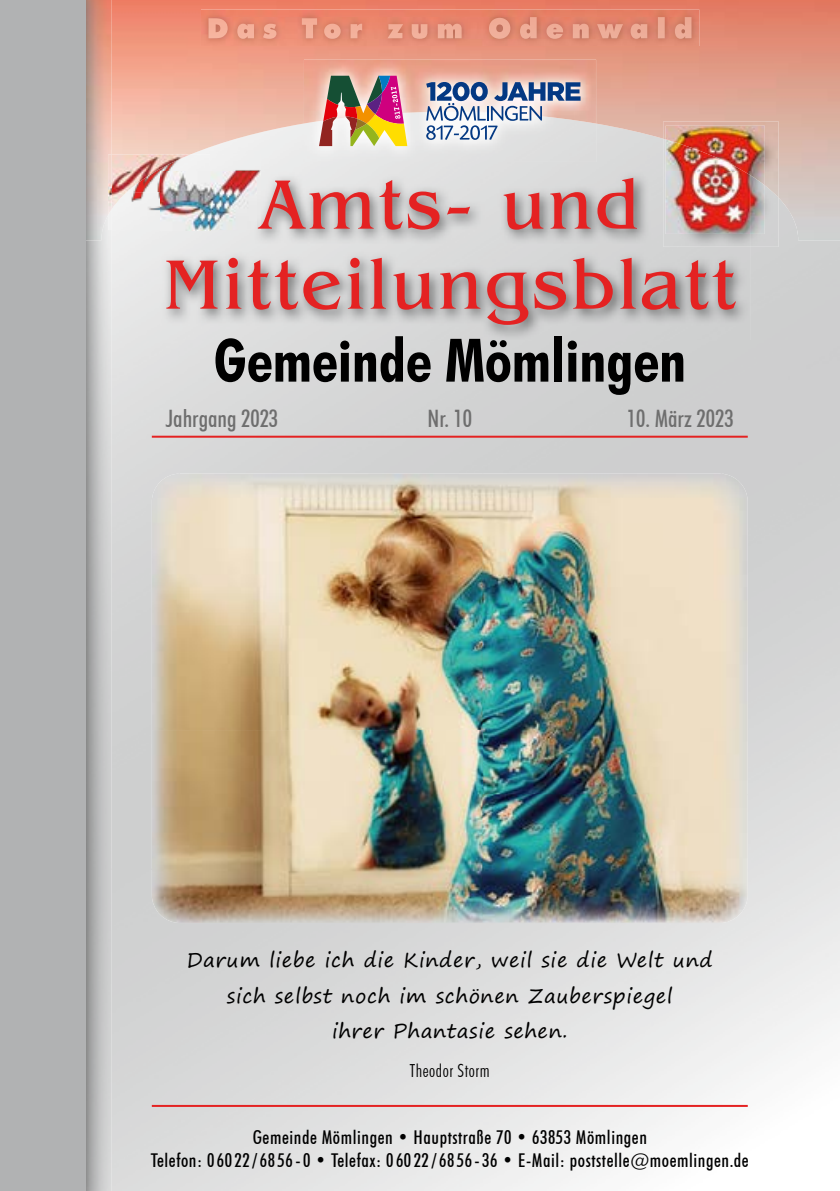
<style>
.page{position:relative;width:840px;height:1191px;background:#fff}
.page>*{position:absolute;margin:0;border:0;box-sizing:border-box;transform-origin:0 0}
.t1{font:72px/80px "Benguiat IT Cby BT";letter-spacing:.05em;color:#e42222;text-align:center}
.t2{font:700 condensed 60px "Futura BT";color:#000}
.t3{font:500 condensed 24px "Futura BT";color:#6e6e6e}
.t4{font:20px/35.4px "Segoe Print";letter-spacing:.03em;color:#000;text-align:center}
.t5{font:500 condensed 19px/22.8px "Futura BT";letter-spacing:.03em;color:#000;text-align:center}
.t6{font:300 condensed 18px "Futura BT";letter-spacing:.03em;color:#000}
</style>
<div class="page">
<img style="left:112px;top:870px;width:675px;height:321px">
<img style="left:721px;top:240px;width:68px;height:630px">
<img style="left:85px;top:0;width:754px;height:240px">
<img style="left:85px;top:215px;width:27px;height:976px">
<div style="left:0;top:0;width:85px;height:1191px;background:#b1b2b3"></div>
<img style="left:161px;top:171px;width:588px;height:169px">
<img style="left:260px;top:178px;width:376px;height:52px">
<img style="left:201px;top:9px;width:498px;height:37px">
<img style="left:208px;top:17px;width:483px;height:22px">
<hr style="left:152px;top:436px;width:595px;height:2px;background:#e42222">
<img style="left:190px;top:154px;width:20px;height:17px">
<img style="left:210px;top:154px;width:50px;height:17px">
<img style="left:112px;top:209px;width:49px;height:21px">
<img style="left:112px;top:154px;width:78px;height:55px">
<img style="left:108px;top:215px;width:4px;height:15px">
<img style="left:108px;top:154px;width:4px;height:61px">
<img style="left:161px;top:171px;width:99px;height:59px">
<img style="left:258px;top:178px;width:2px;height:52px">
<img style="left:749px;top:198px;width:29px;height:49px">
<img style="left:663px;top:121px;width:115px;height:77px">
<img style="left:663px;top:171px;width:86px;height:76px">
<img style="left:749px;top:185px;width:15px;height:49px">
<img style="left:665px;top:126px;width:99px;height:59px">
<img style="left:665px;top:171px;width:84px;height:63px">
<svg style="left:742px;top:171px;width:7px;height:4px"></svg>
<hr style="left:152px;top:1105px;width:595px;height:2px;background:#e42222">
<img style="left:304px;top:124px;width:291px;height:38px">
<img style="left:304px;top:60px;width:291px;height:64px">
<svg style="left:426px;top:82px;width:154px;height:58px"></svg>
<img style="left:319px;top:76px;width:88px;height:70px">
<img style="left:152px;top:473px;width:595px;height:450px">
<h1 class="t1" style="left:164px;top:164px;width:572px">Amts- und<br>Mitteilungsblatt</h1>
<h2 class="t2" style="left:213px;top:324px;width:473px">Gemeinde Mömlingen</h2>
<p class="t3" style="left:166px;top:403px;width:114px">Jahrgang 2023</p>
<p class="t3" style="left:427px;top:403px;width:46px">Nr. 10</p>
<p class="t3" style="left:626px;top:403px;width:108px">10. März 2023</p>
<p class="t4" style="left:187px;top:942px;width:527px">Darum liebe ich die Kinder, weil sie die Welt und sich selbst noch im schönen Zauberspiegel<br>ihrer Phantasie sehen.</p>
<p class="t6" style="left:409px;top:1059px;width:81px">Theodor Storm</p>
<p class="t5" style="left:151px;top:1126px;width:599px">Gemeinde Mömlingen • Hauptstraße 70 • 63853 Mömlingen<br>Telefon: 06022/6856-0 • Telefax: 06022/6856-36 • E-Mail: poststelle@moemlingen.de</p>
</div>
